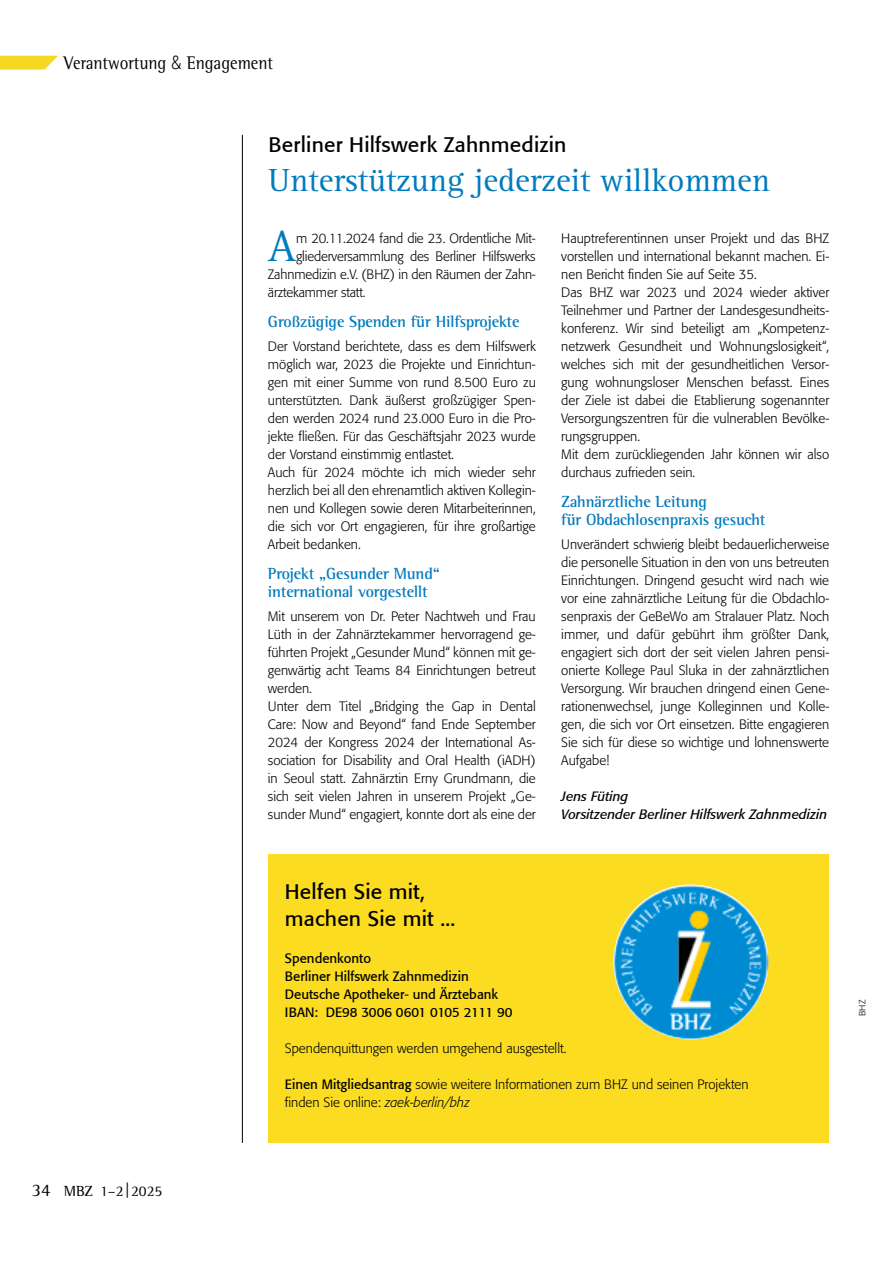
<style>
.page{position:relative;width:893px;height:1263px;background:#fff}
.page>*{position:absolute;margin:0;border:0;box-sizing:border-box;transform-origin:0 0}
.Grundtext_mit_Initial{font:45px "Rotis Serif Pro";color:#007bbd;scale:.9 1}
.headline_kleiner{font:33px "Rotis Serif Pro";color:#007bbd}
.overline{font:21px "Formata";letter-spacing:.01em;color:#000}
.t1{font:18.75px "Rotis Semi Serif Pro";color:#000;scale:.9 1}
.Zwischen{font:700 16.5px/18px "Rotis Semi Serif Pro";letter-spacing:-.01em;color:#007bbd}
.t2{font:15px "Rotis Semi Serif Pro";color:#000}
.Grundtext{font:300 13.5px/18px "Formata";color:#000;text-align:justify}
.Grundtext_mit_Initial-2{font:300 13.5px "Formata";letter-spacing:-.01em;color:#000}
.Grundtext-2{font:13.5px "Formata";color:#000}
.Autor{font:italic 13.5px/18px "Formata";color:#000}
.fotonachweis{font:300 9px "Formata";color:#000}
.s1{font-family:"Roboto";font-weight:300}
.s2{font-size:18px}
.s3{font-weight:400}
.s4{font-style:italic}
</style>
<div class="page">
<svg style="left:0;top:56px;width:58px;height:14px"></svg>
<hr style="left:242px;top:135px;width:1px;height:1008px;background:#000">
<div style="left:268px;top:855px;width:560px;height:288px;background:#fbdc21"></div>
<img style="left:613px;top:884px;width:155px;height:155px;border-radius:77px">
<h3 class="t1" style="left:64px;top:52px;width:234px">Verantwortung <span class="s1">&amp;</span> Engagement</h3>
<p class="overline" style="left:269px;top:132px;width:299px">Berliner Hilfswerk Zahnmedizin</p>
<p class="headline_kleiner" style="left:269px;top:161px;width:503px">Unterstützung jederzeit willkommen</p>
<p class="Grundtext_mit_Initial" style="left:268px;top:219px;width:32px">A</p>
<p class="Grundtext_mit_Initial-2" style="left:296px;top:230px;width:241px">m 20.11.2024 fand die 23. Ordentliche Mit-</p>
<p class="Grundtext_mit_Initial-2" style="left:296px;top:248px;width:241px">gliederversammlung des Berliner Hilfswerks</p>
<p class="Grundtext_mit_Initial-2" style="left:268px;top:266px;width:269px">Zahnmedizin e.V. (BHZ) in den Räumen der Zahn-</p>
<p class="Grundtext_mit_Initial-2" style="left:268px;top:284px;width:99px">ärztekammer statt.</p>
<p class="Zwischen" style="left:268px;top:312px;width:253px">Großzügige Spenden für Hilfsprojekte</p>
<p class="Grundtext" style="left:268px;top:337px;width:269px">Der Vorstand berichtete, dass es dem Hilfswerk möglich war, 2023 die Projekte und Einrichtun&shy;gen mit einer Summe von rund 8.500 Euro zu unterstützten. Dank äußerst großzügiger Spen&shy;den werden 2024 rund 23.000 Euro in die Pro&shy;jekte fließen. Für das Geschäftsjahr 2023 wurde der Vorstand einstimmig entlastet.</p>
<p class="Grundtext" style="left:268px;top:463px;width:269px">Auch für 2024 möchte ich mich wieder sehr herzlich bei all den ehrenamtlich aktiven Kollegin&shy;nen und Kollegen sowie deren Mitarbeiterinnen, die sich vor Ort engagieren, für ihre großartige Arbeit bedanken.</p>
<p class="Zwischen" style="left:268px;top:564px;width:174px">Projekt „Gesunder Mund“ international vorgestellt</p>
<p class="Grundtext" style="left:268px;top:607px;width:269px">Mit unserem von Dr. Peter Nachtweh und Frau Lüth in der Zahnärztekammer hervorragend ge&shy;führten Projekt „Gesunder Mund“ können mit ge&shy;genwärtig acht Teams 84 Einrichtungen betreut werden.</p>
<p class="Grundtext" style="left:268px;top:697px;width:269px">Unter dem Titel „Bridging the Gap in Dental Care: Now and Beyond“ fand Ende September 2024 der Kongress 2024 der International As&shy;sociation for Disability and Oral Health (iADH) in Seoul statt. Zahnärztin Erny Grundmann, die sich seit vielen Jahren in unserem Projekt „Ge&shy;sunder Mund“ engagiert, konnte dort als eine der</p>
<p class="Grundtext" style="left:561px;top:229px;width:269px">Hauptreferentinnen unser Projekt und das BHZ vorstellen und international bekannt machen. Ei&shy;nen Bericht finden Sie auf Seite 35.</p>
<p class="Grundtext" style="left:561px;top:283px;width:269px">Das BHZ war 2023 und 2024 wieder aktiver Teilnehmer und Partner der Landesgesundheits&shy;konferenz. Wir sind beteiligt am „Kompetenz&shy;netzwerk Gesundheit und Wohnungslosigkeit“, welches sich mit der gesundheitlichen Versor&shy;gung wohnungsloser Menschen befasst. Eines der Ziele ist dabei die Etablierung sogenannter Versorgungszentren für die vulnerablen Bevölke&shy;rungsgruppen.</p>
<p class="Grundtext" style="left:561px;top:445px;width:269px">Mit dem zurückliegenden Jahr können wir also durchaus zufrieden sein.</p>
<p class="Zwischen" style="left:561px;top:492px;width:206px">Zahnärztliche Leitung<br>für Obdachlosenpraxis gesucht</p>
<p class="Grundtext" style="left:561px;top:535px;width:269px">Unverändert schwierig bleibt bedauerlicherweise die personelle Situation in den von uns betreuten Einrichtungen. Dringend gesucht wird nach wie vor eine zahnärztliche Leitung für die Obdachlo&shy;senpraxis der GeBeWo am Stralauer Platz. Noch immer, und dafür gebührt ihm größter Dank, engagiert sich dort der seit vielen Jahren pensi&shy;onierte Kollege Paul Sluka in der zahnärztlichen Versorgung. Wir brauchen dringend einen Gene&shy;rationenwechsel, junge Kolleginnen und Kolle&shy;gen, die sich vor Ort einsetzen. Bitte engagieren Sie sich für diese so wichtige und lohnenswerte Aufgabe!</p>
<p class="Autor" style="left:561px;top:787px;width:268px">Jens Füting<br>Vorsitzender Berliner Hilfswerk Zahnmedizin</p>
<p class="t2" style="left:32px;top:1182px;width:132px"><span class="s2">34</span> MBZ 1–2|2025</p>
<p class="overline" style="left:285px;top:879px;width:141px">Helfen Sie mit,</p>
<p class="overline" style="left:285px;top:906px;width:172px">machen Sie mit ...</p>
<p class="Grundtext-2" style="left:285px;top:950px;width:88px">Spendenkonto</p>
<p class="Grundtext-2" style="left:285px;top:968px;width:185px">Berliner Hilfswerk Zahnmedizin</p>
<p class="Grundtext-2" style="left:285px;top:986px;width:215px">Deutsche Apotheker- und Ärztebank</p>
<p class="Grundtext-2" style="left:285px;top:1004px;width:229px">IBAN: DE98 3006 0601 0105 2111 90</p>
<p class="Grundtext" style="left:285px;top:1039px;width:283px">Spendenquittungen werden umgehend ausgestellt.</p>
<p class="Grundtext" style="left:285px;top:1075px;width:465px"><span class="s3">Einen Mitgliedsantrag</span> sowie weitere Informationen zum BHZ und seinen Projekten</p>
<p class="Grundtext" style="left:285px;top:1093px;width:186px">finden Sie online: <span class="s4">zaek-berlin/bhz</span></p>
<p class="fotonachweis" style="left:857px;top:1016px;width:18px;rotate:-90deg">BHZ</p>
</div>
